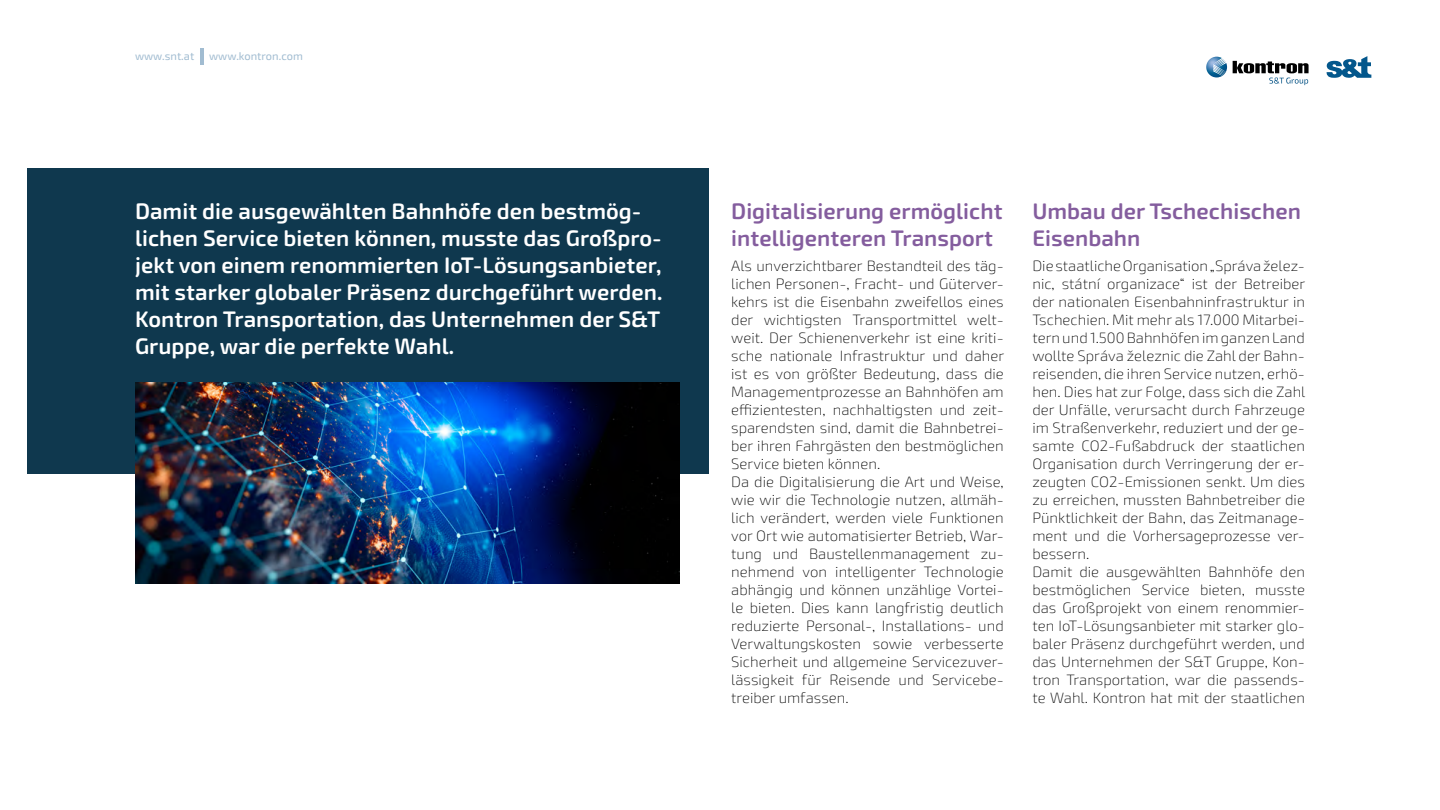
<style>
.page{position:relative;width:1440px;height:810px;background:#fff}
.page>*{position:absolute;margin:0;border:0;box-sizing:border-box;transform-origin:0 0}
.t1{font:600 22.5px/27px "Exo Soft";color:#fff}
.t2{font:600 22.5px/27px "Exo Soft";color:#845d9e}
.t3{font:200 15px/18px "Exo Soft";color:#000}
.t4{font:11.25px "Exo Soft";color:#a1bcd1}
</style>
<div class="page">
<div style="left:27px;top:168px;width:682px;height:305px;background:#0f384e"></div>
<img style="left:135px;top:382px;width:545px;height:202px">
<img style="left:1206px;top:57px;width:21px;height:20px">
<svg style="left:1233px;top:61px;width:76px;height:24px"></svg>
<svg style="left:1327px;top:56px;width:44px;height:22px"></svg>
<hr style="left:200px;top:48px;width:4px;height:17px;background:#a1bcd1">
<p class="t4" style="left:135px;top:50px;width:61px">www.snt.at</p>
<p class="t4" style="left:209px;top:50px;width:95px">www.kontron.com</p>
<p class="t1" style="left:135px;top:198px;width:529px">Damit die ausgewählten Bahnhöfe den bestmög&shy;lichen Service bieten können, musste das Großpro&shy;jekt von einem renommierten IoT-Lösungsanbieter, mit starker globaler Präsenz durchgeführt werden.<br>Kontron Transportation, das Unternehmen der S&amp;T Gruppe, war die perfekte Wahl.</p>
<h1 class="t2" style="left:731px;top:198px;width:273px">Digitalisierung ermöglicht intelligenteren Transport</h1>
<h1 class="t2" style="left:1032px;top:198px;width:270px">Umbau der Tschechischen<br>Eisenbahn</h1>
<p class="t3" style="left:731px;top:257px;width:274px">Als unverzichtbarer Bestandteil des täg&shy;lichen Personen-, Fracht- und Güterver&shy;kehrs ist die Eisenbahn zweifellos eines der wichtigsten Transportmittel welt&shy;weit. Der Schienenverkehr ist eine kriti&shy;sche nationale Infrastruktur und daher ist es von größter Bedeutung, dass die Managementprozesse an Bahnhöfen am effizientesten, nachhaltigsten und zeit&shy;sparendsten sind, damit die Bahnbetrei&shy;ber ihren Fahrgästen den bestmöglichen Service bieten können.<br>Da die Digitalisierung die Art und Weise, wie wir die Technologie nutzen, allmäh&shy;lich verändert, werden viele Funktionen vor Ort wie automatisierter Betrieb, War&shy;tung und Baustellenmanagement zu&shy;nehmend von intelligenter Technologie abhängig und können unzählige Vortei&shy;le bieten. Dies kann langfristig deutlich reduzierte Personal-, Installations- und Verwaltungskosten sowie verbesserte Sicherheit und allgemeine Servicezuver&shy;lässigkeit für Reisende und Servicebe&shy;treiber umfassen.</p>
<p class="t3" style="left:1032px;top:257px;width:275px">Die staatliche Organisation „Správa želez&shy;nic, státní organizace“ ist der Betreiber der nationalen Eisenbahninfrastruktur in Tschechien. Mit mehr als 17.000 Mitarbei&shy;tern und 1.500 Bahnhöfen im ganzen Land wollte Správa železnic die Zahl der Bahn&shy;reisenden, die ihren Service nutzen, erhö&shy;hen. Dies hat zur Folge, dass sich die Zahl der Unfälle, verursacht durch Fahrzeuge im Straßenverkehr, reduziert und der ge&shy;samte CO2-Fußabdruck der staatlichen Organisation durch Verringerung der er&shy;zeugten CO2-Emissionen senkt. Um dies zu erreichen, mussten Bahnbetreiber die Pünktlichkeit der Bahn, das Zeitmanage&shy;ment und die Vorhersageprozesse ver&shy;bessern.<br>Damit die ausgewählten Bahnhöfe den bestmöglichen Service bieten, musste das Großprojekt von einem renommier&shy;ten IoT-Lösungsanbieter mit starker glo&shy;baler Präsenz durchgeführt werden, und das Unternehmen der S&amp;T Gruppe, Kon&shy;tron Transportation, war die passends&shy;te Wahl. Kontron hat mit der staatlichen</p>
</div>
